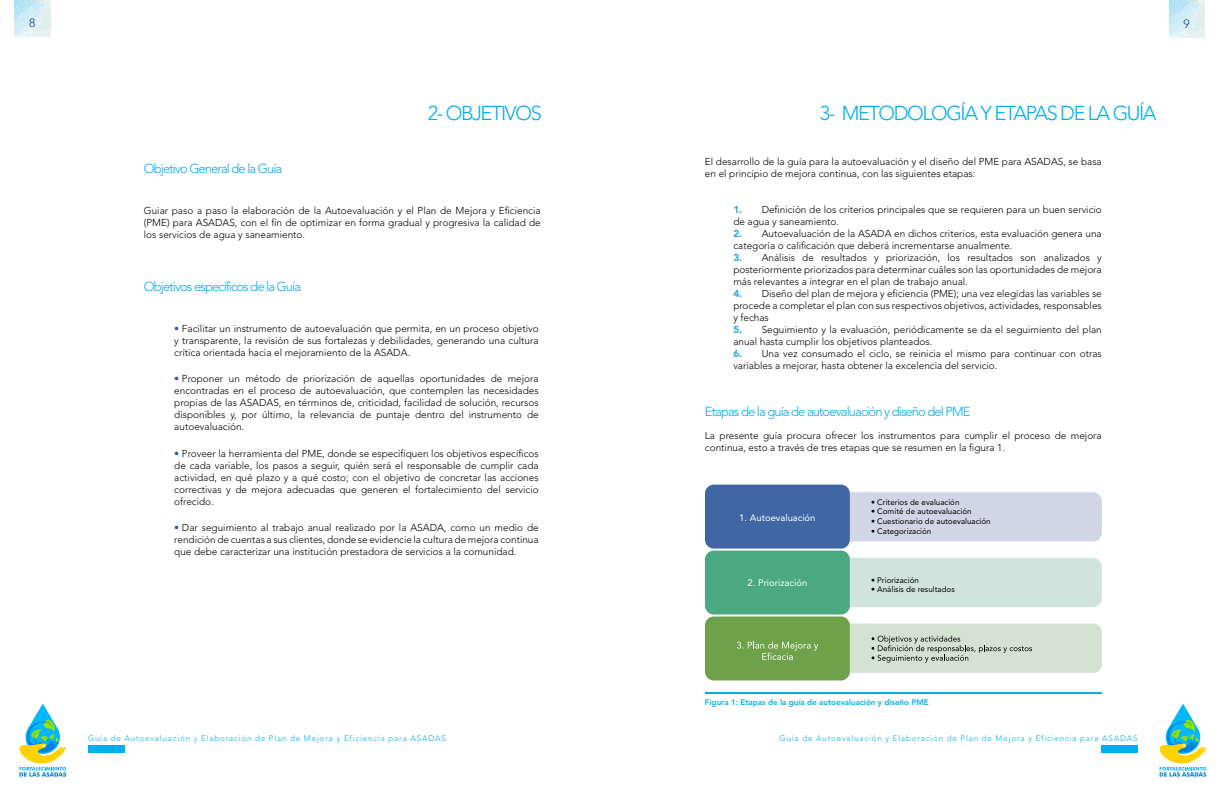
<style>
.page{position:relative;width:1224px;height:792px;background:#fff}
.page>*{position:absolute;margin:0;border:0;box-sizing:border-box;transform-origin:0 0}
.t1{font:300 20px "Avenir LT Std";letter-spacing:-.07em;color:#00aeef}
.t2{font:300 13px "Avenir LT Std";letter-spacing:-.07em;color:#00aeef}
.t3{font:300 12px "Avenir LT Std";color:#24408f}
.t4{font:300 10px/12px "Avenir LT Std";color:#000;text-align:justify}
.t5{font:9.5px "Avenir LT Std";color:#fff}
.t6{font:300 8px "Avenir LT Std";letter-spacing:.1em;color:#00aeef}
.t7{font:8px "Avenir LT Std";color:#000}
.t8{font:800 8px "Avenir LT Std";color:#00aeef}
.s1{font-weight:900;color:#245aa3}
.s2{font-weight:900;color:#29ade4}
</style>
<div class="page">
<svg style="left:15px;top:0;width:35px;height:36px"></svg>
<svg style="left:1169px;top:0;width:36px;height:37px"></svg>
<div style="left:88px;top:745px;width:37px;height:7px;background:#00aeef"></div>
<div style="left:1101px;top:745px;width:36px;height:7px;background:#00aeef"></div>
<svg style="left:19px;top:704px;width:48px;height:73px"></svg>
<svg style="left:1159px;top:704px;width:48px;height:73px"></svg>
<div style="left:841px;top:492px;width:261px;height:50px;background:#d2d5e6;border-radius:9px"></div>
<div style="left:841px;top:558px;width:261px;height:49px;background:#d1e3dd;border-radius:9px"></div>
<div style="left:841px;top:624px;width:261px;height:49px;background:#d3e2d1;border-radius:9px"></div>
<div style="left:705px;top:617px;width:145px;height:63px;background:#6ea149;border-radius:9px"></div>
<div style="left:705px;top:551px;width:145px;height:64px;background:#4ba982;border-radius:9px"></div>
<div style="left:705px;top:485px;width:145px;height:64px;background:#4067a4;border-radius:9px"></div>
<svg style="left:872px;top:635px;width:160px;height:28px"></svg>
<svg style="left:737px;top:641px;width:81px;height:19px"></svg>
<hr style="left:705px;top:692px;width:397px;height:2px;background:#00aeef">
<p class="t3" style="left:29px;top:16px;width:8px">8</p>
<p class="t3" style="left:1184px;top:17px;width:8px">9</p>
<h2 class="t2" style="left:144px;top:161px;width:140px">Objetivo General de la Guía</h2>
<h1 class="t1" style="left:428px;top:101px;width:115px">2- OBJETIVOS</h1>
<p class="t4" style="left:144px;top:204px;width:398px">Guiar paso a paso la elaboración de la Autoevaluación y el Plan de Mejora y Eficiencia (PME) para ASADAS, con el fin de optimizar en forma gradual y progresiva la calidad de los servicios de agua y saneamiento.</p>
<h2 class="t2" style="left:144px;top:279px;width:159px">Objetivos específicos de la Guía</h2>
<p class="t4" style="left:174px;top:323px;width:366px"><span class="s1">•</span> Facilitar un instrumento de autoevaluación que permita, en un proceso objetivo y transparente, la revisión de sus fortalezas y debilidades, generando una cultura crítica orientada hacia el mejoramiento de la ASADA.</p>
<p class="t4" style="left:174px;top:373px;width:366px"><span class="s1">•</span> Proponer un método de priorización de aquellas oportunidades de mejora encontradas en el proceso de autoevaluación, que contemplen las necesidades propias de las ASADAS, en términos de, criticidad, facilidad de solución, recursos disponibles y, por último, la relevancia de puntaje dentro del instrumento de autoevaluación.</p>
<p class="t4" style="left:174px;top:447px;width:366px"><span class="s1">•</span> Proveer la herramienta del PME, donde se especifiquen los objetivos específicos de cada variable, los pasos a seguir, quién será el responsable de cumplir cada actividad, en qué plazo y a qué costo; con el objetivo de concretar las acciones correctivas y de mejora adecuadas que generen el fortalecimiento del servicio ofrecido.</p>
<p class="t4" style="left:174px;top:522px;width:366px"><span class="s1">•</span> Dar seguimiento al trabajo anual realizado por la ASADA, como un medio de rendición de cuentas a sus clientes, donde se evidencie la cultura de mejora continua que debe caracterizar una institución prestadora de servicios a la comunidad.</p>
<h1 class="t1" style="left:820px;top:101px;width:338px">3- METODOLOGÍA Y ETAPAS DE LA GUÍA</h1>
<p class="t4" style="left:705px;top:156px;width:398px">El desarrollo de la guía para la autoevaluación y el diseño del PME para ASADAS, se basa en el principio de mejora continua, con las siguientes etapas:</p>
<p class="t4" style="left:733px;top:204px;width:370px"><span class="s2">1.</span> Definición de los criterios principales que se requieren para un buen servicio de agua y saneamiento.</p>
<p class="t4" style="left:733px;top:228px;width:370px"><span class="s2">2.</span> Autoevaluación de la ASADA en dichos criterios, esta evaluación genera una categoría o calificación que deberá incrementarse anualmente.</p>
<p class="t4" style="left:733px;top:252px;width:370px"><span class="s2">3.</span> Análisis de resultados y priorización, los resultados son analizados y posteriormente priorizados para determinar cuáles son las oportunidades de mejora más relevantes a integrar en el plan de trabajo anual.</p>
<p class="t4" style="left:733px;top:288px;width:370px"><span class="s2">4.</span> Diseño del plan de mejora y eficiencia (PME); una vez elegidas las variables se procede a completar el plan con sus respectivos objetivos, actividades, responsables y fechas</p>
<p class="t4" style="left:733px;top:324px;width:370px"><span class="s2">5.</span> Seguimiento y la evaluación, periódicamente se da el seguimiento del plan anual hasta cumplir los objetivos planteados.</p>
<p class="t4" style="left:733px;top:348px;width:370px"><span class="s2">6.</span> Una vez consumado el ciclo, se reinicia el mismo para continuar con otras variables a mejorar, hasta obtener la excelencia del servicio.</p>
<h2 class="t2" style="left:705px;top:404px;width:267px">Etapas de la guía de autoevaluación y diseño del PME</h2>
<p class="t4" style="left:705px;top:430px;width:398px">La presente guía procura ofrecer los instrumentos para cumplir el proceso de mejora continua, esto a través de tres etapas que se resumen en la figura 1.</p>
<p class="t5" style="left:739px;top:512px;width:78px">1. Autoevaluación</p>
<p class="t5" style="left:748px;top:577px;width:61px">2. Priorización</p>
<p class="t7" style="left:871px;top:497px;width:90px">• Criterios de evaluación</p>
<p class="t7" style="left:871px;top:507px;width:102px">• Comité de autoevaluación</p>
<p class="t7" style="left:871px;top:517px;width:121px">• Cuestionario de autoevaluación</p>
<p class="t7" style="left:871px;top:526px;width:62px">• Categorización</p>
<p class="t7" style="left:871px;top:575px;width:49px">• Priorización</p>
<p class="t7" style="left:871px;top:585px;width:85px">• Análisis de resultados</p>
<p class="t8" style="left:705px;top:697px;width:225px">Figura 1: Etapas de la guía de autoevaluación y diseño PME</p>
<p class="t6" style="left:88px;top:733px;width:359px">Guía de Autoevaluación y Elaboración de Plan de Mejora y Eficiencia para ASADAS</p>
<p class="t6" style="left:780px;top:733px;width:359px">Guía de Autoevaluación y Elaboración de Plan de Mejora y Eficiencia para ASADAS</p>
</div>
